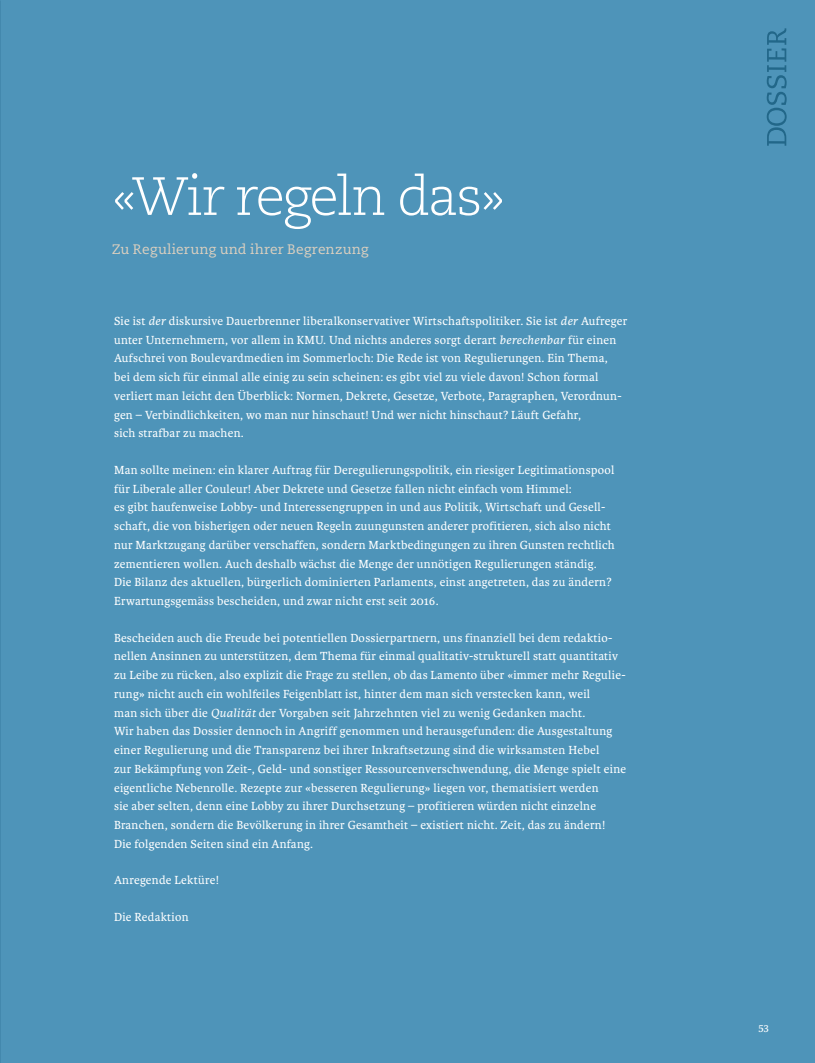
<style>
.page{position:relative;width:815px;height:1063px;background:#4e94b9}
.page>*{position:absolute;margin:0;border:0;box-sizing:border-box;transform-origin:0 0}
.t1{font:300 53.75px "Caecilia";letter-spacing:-.035em;color:#fff}
.t2{font:13.75px "Caecilia";letter-spacing:.01em;color:#ddd0bf}
.t3{font:12.5px/18.8px "Karmina Basic";letter-spacing:.02em;color:#fff}
.t4{font:11.25px "Karmina Basic";color:#fff}
.s1{font-style:italic}
</style>
<div class="page">
<svg style="left:767px;top:28px;width:20px;height:118px"></svg>
<h1 class="t1" style="left:112px;top:166px;width:395px">«Wir regeln das»</h1>
<p class="t2" style="left:112px;top:241px;width:258px">Zu Regulierung und ihrer Begrenzung</p>
<p class="t3" style="left:114px;top:312px;width:515px">Sie ist <span class="s1">der</span> diskursive Dauerbrenner liberalkonservativer Wirtschaftspolitiker. Sie ist <span class="s1">der</span> Aufreger unter Unternehmern, vor allem in KMU. Und nichts anderes sorgt derart <span class="s1">berechenbar</span> für einen Aufschrei von Boulevardmedien im Sommerloch: Die Rede ist von Regulierungen. Ein Thema,<br>bei dem sich für einmal alle einig zu sein scheinen: es gibt viel zu viele davon! Schon formal verliert man leicht den Überblick: Normen, Dekrete, Gesetze, Verbote, Paragraphen, Verordnun&shy;gen – Verbindlichkeiten, wo man nur hinschaut! Und wer nicht hinschaut? Läuft Gefahr,<br>sich strafbar zu machen.</p>
<p class="t3" style="left:114px;top:461px;width:502px">Man sollte meinen: ein klarer Auftrag für Deregulierungspolitik, ein riesiger Legitimationspool für Liberale aller Couleur! Aber Dekrete und Gesetze fallen nicht einfach vom Himmel:<br>es gibt haufenweise Lobby- und Interessengruppen in und aus Politik, Wirtschaft und Gesell&shy;schaft, die von bisherigen oder neuen Regeln zuungunsten anderer profitieren, sich also nicht nur Marktzugang darüber verschaffen, sondern Marktbedingungen zu ihren Gunsten rechtlich zementieren wollen. Auch deshalb wächst die Menge der unnötigen Regulierungen ständig.<br>Die Bilanz des aktuellen, bürgerlich dominierten Parlaments, einst angetreten, das zu ändern?<br>Erwartungsgemäss bescheiden, und zwar nicht erst seit 2016.</p>
<p class="t3" style="left:114px;top:628px;width:514px">Bescheiden auch die Freude bei potentiellen Dossierpartnern, uns finanziell bei dem redaktio&shy;nellen Ansinnen zu unterstützen, dem Thema für einmal qualitativ-strukturell statt quantitativ zu Leibe zu rücken, also explizit die Frage zu stellen, ob das Lamento über «immer mehr Regulie&shy;rung» nicht auch ein wohlfeiles Feigenblatt ist, hinter dem man sich verstecken kann, weil<br>man sich über die <span class="s1">Qualität</span> der Vorgaben seit Jahrzehnten viel zu wenig Gedanken macht.<br>Wir haben das Dossier dennoch in Angriff genommen und herausgefunden: die Ausgestaltung einer Regulierung und die Transparenz bei ihrer Inkraftsetzung sind die wirksamsten Hebel<br>zur Bekämpfung von Zeit-, Geld- und sonstiger Ressourcenverschwendung, die Menge spielt eine eigentliche Nebenrolle. Rezepte zur «besseren Regulierung» liegen vor, thematisiert werden<br>sie aber selten, denn eine Lobby zu ihrer Durchsetzung – profitieren würden nicht einzelne Branchen, sondern die Bevölkerung in ihrer Gesamtheit – existiert nicht. Zeit, das zu ändern!<br>Die folgenden Seiten sind ein Anfang.</p>
<p class="t3" style="left:114px;top:871px;width:106px">Anregende Lektüre!</p>
<p class="t3" style="left:114px;top:907px;width:76px">Die Redaktion</p>
<p class="t4" style="left:759px;top:1021px;width:12px">53</p>
</div>
